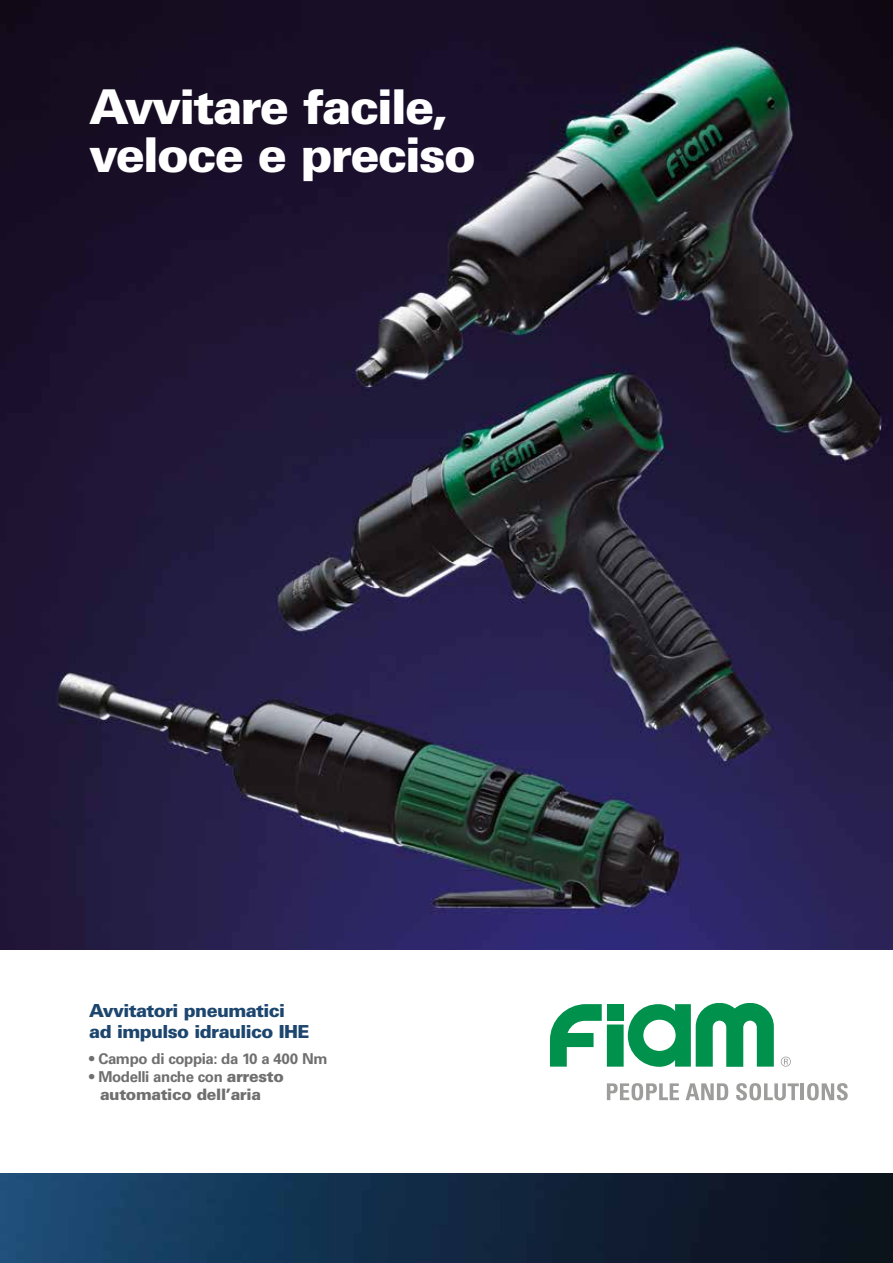
<style>
.page{position:relative;width:893px;height:1263px;background:#fff}
.page>*{position:absolute;margin:0;border:0;box-sizing:border-box;transform-origin:0 0}
.t1{font:900 48px/48px "Univers LT Std";letter-spacing:-.04em;color:#fff}
.t2{font:900 18px/21.6px "Univers LT Std";letter-spacing:-.035em;color:#1d466f}
.t3{font:900 15.75px "Univers LT Std";letter-spacing:-.025em;color:#706f6f}
.t4{font:700 15px "Univers LT Std";letter-spacing:-.025em;color:#706f6f}
.s1{font-weight:900;font-size:15.75px}
</style>
<div class="page">
<img style="left:0;top:0;width:893px;height:949px">
<img style="left:0;top:1174px;width:893px;height:89px">
<svg style="left:550px;top:1004px;width:52px;height:62px"></svg>
<svg style="left:628px;top:1003px;width:146px;height:64px"></svg>
<div style="left:607px;top:1024px;width:17px;height:43px;background:#00914c"></div>
<div style="left:607px;top:1004px;width:17px;height:17px;background:#00914c"></div>
<svg style="left:781px;top:1056px;width:10px;height:10px"></svg>
<svg style="left:607px;top:1083px;width:72px;height:17px"></svg>
<svg style="left:685px;top:1083px;width:44px;height:17px"></svg>
<svg style="left:736px;top:1083px;width:63px;height:17px"></svg>
<hr style="left:801px;top:1083px;width:3px;height:17px;background:#9d9d9c">
<svg style="left:807px;top:1083px;width:41px;height:17px"></svg>
<h1 class="t1" style="left:89px;top:82px;width:388px">Avvitare facile, veloce e preciso</h1>
<p class="t2" style="left:89px;top:999px;width:222px">Avvitatori pneumatici ad impulso idraulico IHE</p>
<p class="t4" style="left:89px;top:1050px;width:240px">• Campo di coppia: da 10 a 400 Nm</p>
<p class="t4" style="left:89px;top:1068px;width:196px">• Modelli anche con <span class="s1">arresto</span></p>
<p class="t3" style="left:100px;top:1085px;width:163px">automatico dell’aria</p>
</div>
